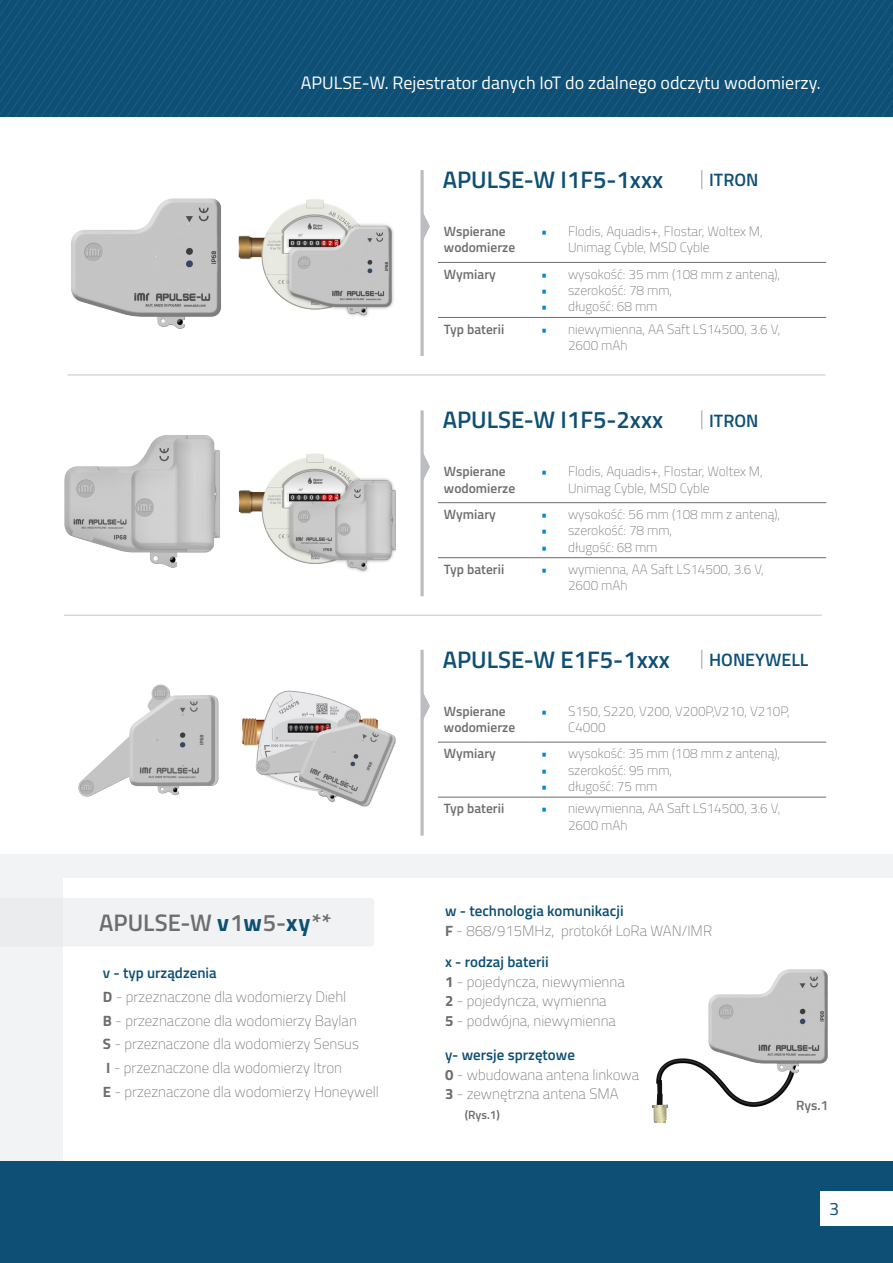
<style>
.page{position:relative;width:893px;height:1263px;background:#fff}
.page>*{position:absolute;margin:0;border:0;box-sizing:border-box;transform-origin:0 0}
.t1{font:600 23.85px "Titillium";color:#0d4f75}
.t2{font:600 23.85px "Titillium";color:#6c6d70}
.t3{font:18px "Titillium";color:#fff}
.t4{font:600 18px "Titillium";color:#0d4f75}
.t5{font:18px "Titillium";color:#0d4f75}
.t6{font:100 15px "Titillium";color:#6c6d70}
.t7{font:600 15px "Titillium";color:#0d4f75}
.t8{font:100 13.5px/16.5px "Titillium";color:#6c6d70}
.t9{font:600 13.5px/16.5px "Titillium";color:#6c6d70}
.t10{font:600 12px "Titillium";color:#6c6d70}
.s1{font-weight:700;font-size:13.8px;color:#0089cf}
.s2{font-weight:700;color:#0d4f75}
.s3{font-weight:700}
</style>
<div class="page">
<div style="left:0;top:1161px;width:893px;height:102px;background:#0d4f75"></div>
<div style="left:821px;top:1191px;width:72px;height:35px;background:#fff"></div>
<div style="left:0;top:854px;width:893px;height:307px;background:#f2f3f4"></div>
<svg style="left:701px;top:170px;width:1px;height:19px"></svg>
<svg style="left:701px;top:410px;width:1px;height:19px"></svg>
<svg style="left:701px;top:650px;width:1px;height:19px"></svg>
<svg style="left:420px;top:170px;width:4px;height:186px"></svg>
<svg style="left:422px;top:211px;width:8px;height:31px"></svg>
<svg style="left:420px;top:410px;width:4px;height:186px"></svg>
<svg style="left:422px;top:451px;width:8px;height:31px"></svg>
<svg style="left:420px;top:650px;width:4px;height:186px"></svg>
<svg style="left:422px;top:690px;width:8px;height:32px"></svg>
<hr style="left:438px;top:262px;width:97px;height:1px;background:#6c6d70">
<hr style="left:535px;top:262px;width:291px;height:1px;background:#6c6d70">
<hr style="left:438px;top:317px;width:97px;height:1px;background:#6c6d70">
<hr style="left:535px;top:317px;width:291px;height:1px;background:#6c6d70">
<hr style="left:438px;top:502px;width:97px;height:1px;background:#6c6d70">
<hr style="left:535px;top:502px;width:291px;height:1px;background:#6c6d70">
<hr style="left:438px;top:557px;width:97px;height:1px;background:#6c6d70">
<hr style="left:535px;top:557px;width:291px;height:1px;background:#6c6d70">
<hr style="left:438px;top:742px;width:97px;height:1px;background:#6c6d70">
<hr style="left:535px;top:742px;width:291px;height:1px;background:#6c6d70">
<hr style="left:438px;top:797px;width:97px;height:1px;background:#6c6d70">
<hr style="left:535px;top:797px;width:291px;height:1px;background:#6c6d70">
<hr style="left:67px;top:374px;width:758px;height:1px;background:#c7c8ca">
<hr style="left:64px;top:615px;width:758px;height:1px;background:#c7c8ca">
<img style="left:71px;top:198px;width:150px;height:131px">
<img style="left:238px;top:199px;width:156px;height:118px">
<img style="left:64px;top:435px;width:156px;height:133px">
<img style="left:238px;top:453px;width:158px;height:119px">
<img style="left:78px;top:684px;width:141px;height:113px">
<img style="left:242px;top:690px;width:154px;height:117px">
<div style="left:64px;top:878px;width:829px;height:283px;background:#fff"></div>
<div style="left:64px;top:898px;width:310px;height:48px;background:#f1f2f3"></div>
<svg style="left:871px;top:0;width:22px;height:117px;background:#0f5076"></svg>
<svg style="left:854px;top:0;width:17px;height:117px;background:#0f5076"></svg>
<svg style="left:819px;top:0;width:35px;height:117px;background:#0f5076"></svg>
<svg style="left:768px;top:0;width:51px;height:117px;background:#0f5076"></svg>
<svg style="left:751px;top:0;width:17px;height:117px;background:#0f5076"></svg>
<svg style="left:708px;top:0;width:43px;height:117px;background:#0f5076"></svg>
<svg style="left:648px;top:0;width:60px;height:117px;background:#0f5076"></svg>
<svg style="left:519px;top:0;width:129px;height:117px;background:#0f5076"></svg>
<svg style="left:502px;top:0;width:17px;height:117px;background:#0f5076"></svg>
<svg style="left:451px;top:0;width:51px;height:117px;background:#0f5076"></svg>
<svg style="left:408px;top:0;width:43px;height:117px;background:#0f5076"></svg>
<svg style="left:382px;top:0;width:26px;height:117px;background:#0f5076"></svg>
<svg style="left:0;top:0;width:382px;height:117px;background:#0f5076"></svg>
<img style="left:657px;top:1070px;width:126px;height:37px">
<img style="left:659px;top:969px;width:169px;height:124px">
<div style="left:637px;top:1077px;width:33px;height:47px;background:#231f20;opacity:.3"></div>
<p class="t3" style="left:301px;top:70px;width:521px">APULSE-W. Rejestrator danych IoT do zdalnego odczytu wodomierzy.</p>
<p class="t1" style="left:443px;top:162px;width:222px">APULSE-W I1F5-1xxx</p>
<p class="t4" style="left:709px;top:167px;width:51px">ITRON</p>
<p class="t9" style="left:444px;top:222px;width:73px">Wspierane wodomierze</p>
<p class="t8" style="left:568px;top:222px;width:196px;text-indent:-27px"><span class="s1">•</span> Flodis, Aquadis+, Flostar, Woltex M,<br>Unimag Cyble, MSD Cyble</p>
<p class="t9" style="left:444px;top:265px;width:53px">Wymiary</p>
<p class="t8" style="left:541px;top:265px;width:241px"><span class="s1">•</span> wysokość: 35 mm (108 mm z anteną),</p>
<p class="t8" style="left:541px;top:281px;width:133px"><span class="s1">•</span> szerokość: 78 mm,</p>
<p class="t8" style="left:541px;top:298px;width:118px"><span class="s1">•</span> długość: 68 mm</p>
<p class="t9" style="left:444px;top:320px;width:62px">Typ baterii</p>
<p class="t8" style="left:568px;top:320px;width:214px;text-indent:-27px"><span class="s1">•</span> niewymienna, AA Saft LS14500, 3.6 V,<br>2600 mAh</p>
<p class="t1" style="left:443px;top:402px;width:222px">APULSE-W I1F5-2xxx</p>
<p class="t4" style="left:709px;top:407px;width:51px">ITRON</p>
<p class="t9" style="left:444px;top:462px;width:73px">Wspierane wodomierze</p>
<p class="t8" style="left:568px;top:462px;width:196px;text-indent:-27px"><span class="s1">•</span> Flodis, Aquadis+, Flostar, Woltex M,<br>Unimag Cyble, MSD Cyble</p>
<p class="t9" style="left:444px;top:505px;width:53px">Wymiary</p>
<p class="t8" style="left:541px;top:505px;width:241px"><span class="s1">•</span> wysokość: 56 mm (108 mm z anteną),</p>
<p class="t8" style="left:541px;top:522px;width:133px"><span class="s1">•</span> szerokość: 78 mm,</p>
<p class="t8" style="left:541px;top:538px;width:118px"><span class="s1">•</span> długość: 68 mm</p>
<p class="t9" style="left:444px;top:560px;width:62px">Typ baterii</p>
<p class="t8" style="left:568px;top:560px;width:197px;text-indent:-27px"><span class="s1">•</span> wymienna, AA Saft LS14500, 3.6 V,<br>2600 mAh</p>
<p class="t1" style="left:443px;top:641px;width:229px">APULSE-W E1F5-1xxx</p>
<p class="t4" style="left:709px;top:646px;width:101px">HONEYWELL</p>
<p class="t2" style="left:99px;top:905px;width:234px">APULSE-W <span class="s2">v</span>1<span class="s2">w</span>5-<span class="s2">xy</span>**</p>
<p class="t7" style="left:103px;top:961px;width:115px">v - typ urządzenia</p>
<p class="t6" style="left:103px;top:986px;width:245px"><span class="s3">D</span> - przeznaczone dla wodomierzy Diehl</p>
<p class="t6" style="left:103px;top:1009px;width:255px"><span class="s3">B</span> - przeznaczone dla wodomierzy Baylan</p>
<p class="t6" style="left:103px;top:1033px;width:257px"><span class="s3">S</span> - przeznaczone dla wodomierzy Sensus</p>
<p class="t6" style="left:106px;top:1057px;width:237px"><span class="s3">I</span> - przeznaczone dla wodomierzy Itron</p>
<p class="t6" style="left:103px;top:1081px;width:278px"><span class="s3">E</span> - przeznaczone dla wodomierzy Honeywell</p>
<p class="t9" style="left:444px;top:702px;width:73px">Wspierane wodomierze</p>
<p class="t8" style="left:568px;top:702px;width:223px;text-indent:-27px"><span class="s1">•</span> S150, S220, V200, V200P,V210, V210P,<br>C4000</p>
<p class="t9" style="left:444px;top:745px;width:53px">Wymiary</p>
<p class="t8" style="left:541px;top:745px;width:241px"><span class="s1">•</span> wysokość: 35 mm (108 mm z anteną),</p>
<p class="t8" style="left:541px;top:761px;width:133px"><span class="s1">•</span> szerokość: 95 mm,</p>
<p class="t8" style="left:541px;top:777px;width:118px"><span class="s1">•</span> długość: 75 mm</p>
<p class="t9" style="left:444px;top:800px;width:62px">Typ baterii</p>
<p class="t8" style="left:568px;top:800px;width:214px;text-indent:-27px"><span class="s1">•</span> niewymienna, AA Saft LS14500, 3.6 V,<br>2600 mAh</p>
<p class="t7" style="left:445px;top:900px;width:180px">w - technologia komunikacji</p>
<p class="t6" style="left:445px;top:920px;width:269px"><span class="s3">F</span> - 868/915MHz, protokół LoRa WAN/IMR</p>
<p class="t7" style="left:445px;top:951px;width:105px">x - rodzaj baterii</p>
<p class="t6" style="left:445px;top:971px;width:181px"><span class="s3">1</span> - pojedyncza, niewymienna</p>
<p class="t6" style="left:445px;top:990px;width:163px"><span class="s3">2</span> - pojedyncza, wymienna</p>
<p class="t6" style="left:445px;top:1010px;width:172px"><span class="s3">5</span> - podwójna, niewymienna</p>
<p class="t7" style="left:445px;top:1044px;width:131px">y- wersje sprzętowe</p>
<p class="t6" style="left:445px;top:1064px;width:196px"><span class="s3">0</span> - wbudowana antena linkowa</p>
<p class="t6" style="left:445px;top:1083px;width:175px"><span class="s3">3</span> - zewnętrzna antena SMA</p>
<p class="t10" style="left:465px;top:1105px;width:37px">(Rys.1)</p>
<p class="t9" style="left:796px;top:1097px;width:33px">Rys.1</p>
<h2 class="t5" style="left:829px;top:1196px;width:12px">3</h2>
</div>
